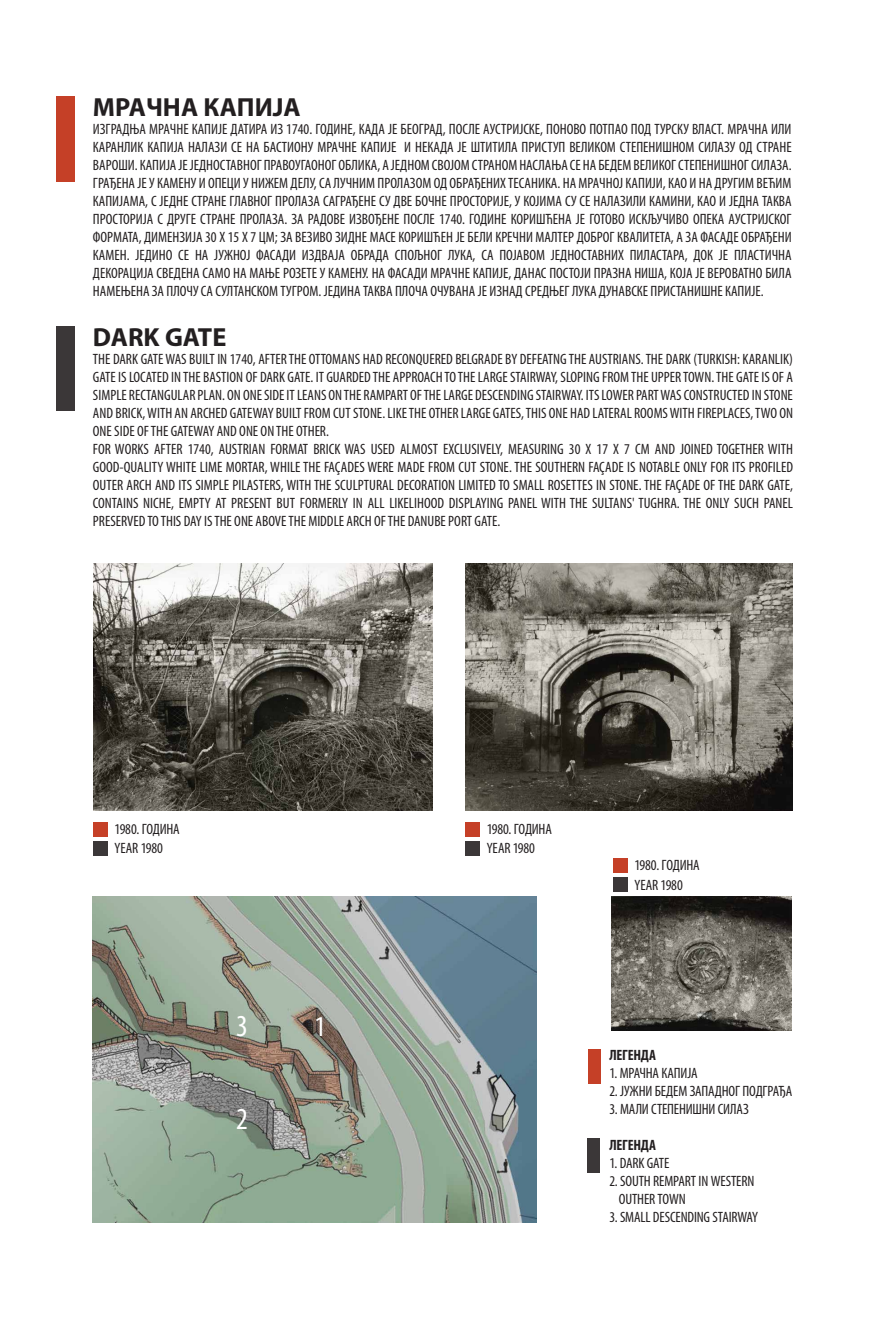
<style>
.page{position:relative;width:886px;height:1329px;background:#fff}
.page>*{position:absolute;margin:0;border:0;box-sizing:border-box;transform-origin:0 0}
.t1{font:condensed 30.56px "Myriad Pro";color:#fff}
.t2{font:condensed 28.81px "Myriad Pro";color:#fff}
.t3{font:700 26.25px "Myriad Pro";color:#231f20}
.t4{font:condensed 15px/18px "Myriad Pro";color:#231f20}
.t5{font:700 condensed 15px "Myriad Pro";letter-spacing:-.015em;color:#231f20}
</style>
<div class="page">
<img style="left:93px;top:897px;width:443px;height:325px">
<div style="left:57px;top:96px;width:18px;height:86px;background:#c54027"></div>
<div style="left:57px;top:326px;width:18px;height:85px;background:#3b3738"></div>
<div style="left:588px;top:1049px;width:12px;height:34px;background:#c54027"></div>
<div style="left:588px;top:1138px;width:12px;height:34px;background:#3b3738"></div>
<div style="left:93px;top:823px;width:14px;height:14px;background:#c54027"></div>
<div style="left:93px;top:842px;width:14px;height:14px;background:#3b3738"></div>
<div style="left:465px;top:823px;width:14px;height:14px;background:#c54027"></div>
<div style="left:465px;top:842px;width:14px;height:14px;background:#3b3738"></div>
<img style="left:93px;top:564px;width:339px;height:246px">
<img style="left:466px;top:564px;width:327px;height:246px">
<img style="left:611px;top:897px;width:181px;height:133px">
<div style="left:613px;top:859px;width:14px;height:14px;background:#c54027"></div>
<div style="left:613px;top:878px;width:14px;height:14px;background:#3b3738"></div>
<h3 class="t3" style="left:93px;top:90px;width:209px">МРАЧНА КАПИЈА</h3>
<p class="t4" style="left:93px;top:119px;width:700px;text-align:justify">ИЗГРАДЊА МРАЧНЕ КАПИЈЕ ДАТИРА ИЗ 1740. ГОДИНЕ, КАДА ЈЕ БЕОГРАД, ПОСЛЕ АУСТРИЈСКЕ, ПОНОВО ПОТПАО ПОД ТУРСКУ ВЛАСТ. МРАЧНА ИЛИ КАРАНЛИК КАПИЈА НАЛАЗИ СЕ НА БАСТИОНУ МРАЧНЕ КАПИЈЕ И НЕКАДА ЈЕ ШТИТИЛА ПРИСТУП ВЕЛИКОМ СТЕПЕНИШНОМ СИЛАЗУ ОД СТРАНЕ ВАРОШИ. КАПИЈА ЈЕ ЈЕДНОСТАВНОГ ПРАВОУГАОНОГ ОБЛИКА, А ЈЕДНОМ СВОЈОМ СТРАНОМ НАСЛАЊА СЕ НА БЕДЕМ ВЕЛИКОГ СТЕПЕНИШНОГ СИЛАЗА.<br>ГРАЂЕНА ЈЕ У КАМЕНУ И ОПЕЦИ У НИЖЕМ ДЕЛУ, СА ЛУЧНИМ ПРОЛАЗОМ ОД ОБРАЂЕНИХ ТЕСАНИКА. НА МРАЧНОЈ КАПИЈИ, КАО И НА ДРУГИМ ВЕЋИМ КАПИЈАМА, С ЈЕДНЕ СТРАНЕ ГЛАВНОГ ПРОЛАЗА САГРАЂЕНЕ СУ ДВЕ БОЧНЕ ПРОСТОРИЈЕ, У КОЈИМА СУ СЕ НАЛАЗИЛИ КАМИНИ, КАО И ЈЕДНА ТАКВА ПРОСТОРИЈА С ДРУГЕ СТРАНЕ ПРОЛАЗА. ЗА РАДОВЕ ИЗВОЂЕНЕ ПОСЛЕ 1740. ГОДИНЕ КОРИШЋЕНА ЈЕ ГОТОВО ИСКЉУЧИВО ОПЕКА АУСТРИЈСКОГ ФОРМАТА, ДИМЕНЗИЈА 30 X 15 X 7 ЦМ; ЗА ВЕЗИВО ЗИДНЕ МАСЕ КОРИШЋЕН ЈЕ БЕЛИ КРЕЧНИ МАЛТЕР ДОБРОГ КВАЛИТЕТА, А ЗА ФАСАДЕ ОБРАЂЕНИ КАМЕН. ЈЕДИНО СЕ НА ЈУЖНОЈ ФАСАДИ ИЗДВАЈА ОБРАДА СПОЉНОГ ЛУКА, СА ПОЈАВОМ ЈЕДНОСТАВНИХ ПИЛАСТАРА, ДОК ЈЕ ПЛАСТИЧНА ДЕКОРАЦИЈА СВЕДЕНА САМО НА МАЊЕ РОЗЕТЕ У КАМЕНУ. НА ФАСАДИ МРАЧНЕ КАПИЈЕ, ДАНАС ПОСТОЈИ ПРАЗНА НИША, КОЈА ЈЕ ВЕРОВАТНО БИЛА НАМЕЊЕНА ЗА ПЛОЧУ СА СУЛТАНСКОМ ТУГРОМ. ЈЕДИНА ТАКВА ПЛОЧА ОЧУВАНА ЈЕ ИЗНАД СРЕДЊЕГ ЛУКА ДУНАВСКЕ ПРИСТАНИШНЕ КАПИЈЕ.</p>
<h3 class="t3" style="left:93px;top:320px;width:135px">DARK GATE</h3>
<p class="t4" style="left:93px;top:349px;width:702px">THE DARK GATE WAS BUILT IN 1740, AFTER THE OTTOMANS HAD RECONQUERED BELGRADE BY DEFEATNG THE AUSTRIANS. THE DARK (TURKISH: KARANLIK)<br>GATE IS LOCATED IN THE BASTION OF DARK GATE. IT GUARDED THE APPROACH TO THE LARGE STAIRWAY, SLOPING FROM THE UPPER TOWN. THE GATE IS OF A SIMPLE RECTANGULAR PLAN. ON ONE SIDE IT LEANS ON THE RAMPART OF THE LARGE DESCENDING STAIRWAY. ITS LOWER PART WAS CONSTRUCTED IN STONE AND BRICK, WITH AN ARCHED GATEWAY BUILT FROM CUT STONE. LIKE THE OTHER LARGE GATES, THIS ONE HAD LATERAL ROOMS WITH FIREPLACES, TWO ON ONE SIDE OF THE GATEWAY AND ONE ON THE OTHER.<br>FOR WORKS AFTER 1740, AUSTRIAN FORMAT BRICK WAS USED ALMOST EXCLUSIVELY, MEASURING 30 X 17 X 7 CM AND JOINED TOGETHER WITH GOOD-QUALITY WHITE LIME MORTAR, WHILE THE FAÇADES WERE MADE FROM CUT STONE. THE SOUTHERN FAÇADE IS NOTABLE ONLY FOR ITS PROFILED OUTER ARCH AND ITS SIMPLE PILASTERS, WITH THE SCULPTURAL DECORATION LIMITED TO SMALL ROSETTES IN STONE. THE FAÇADE OF THE DARK GATE, CONTAINS NICHE, EMPTY AT PRESENT BUT FORMERLY IN ALL LIKELIHOOD DISPLAYING PANEL WITH THE SULTANS' TUGHRA. THE ONLY SUCH PANEL PRESERVED TO THIS DAY IS THE ONE ABOVE THE MIDDLE ARCH OF THE DANUBE PORT GATE.</p>
<p class="t4" style="left:115px;top:819px;width:67px;line-height:19.4px">1980. ГОДИНА<br>YEAR 1980</p>
<p class="t4" style="left:487px;top:819px;width:67px;line-height:19.4px">1980. ГОДИНА<br>YEAR 1980</p>
<h1 class="t1" style="left:236px;top:1008px;width:13px">3</h1>
<h1 class="t1" style="left:236px;top:1100px;width:13px">2</h1>
<h2 class="t2" style="left:314px;top:1009px;width:13px">1</h2>
<p class="t4" style="left:634px;top:855px;width:67px;line-height:19.4px">1980. ГОДИНА<br>YEAR 1980</p>
<p class="t5" style="left:609px;top:1045px;width:48px">ЛЕГЕНДА</p>
<p class="t4" style="left:609px;top:1063px;width:90px">1. МРАЧНА КАПИЈА</p>
<p class="t4" style="left:609px;top:1081px;width:184px">2. ЈУЖНИ БЕДЕМ ЗАПАДНОГ ПОДГРАЂА</p>
<p class="t4" style="left:609px;top:1099px;width:141px">3. МАЛИ СТЕПЕНИШНИ СИЛАЗ</p>
<p class="t5" style="left:609px;top:1136px;width:48px">ЛЕГЕНДА</p>
<p class="t4" style="left:609px;top:1154px;width:62px">1. DARK GATE</p>
<p class="t4" style="left:619px;top:1172px;width:137px;text-indent:-9px">2. SOUTH REMPART IN WESTERN<br>OUTHER TOWN</p>
<p class="t4" style="left:609px;top:1208px;width:150px">3. SMALL DESCENDING STAIRWAY</p>
</div>
